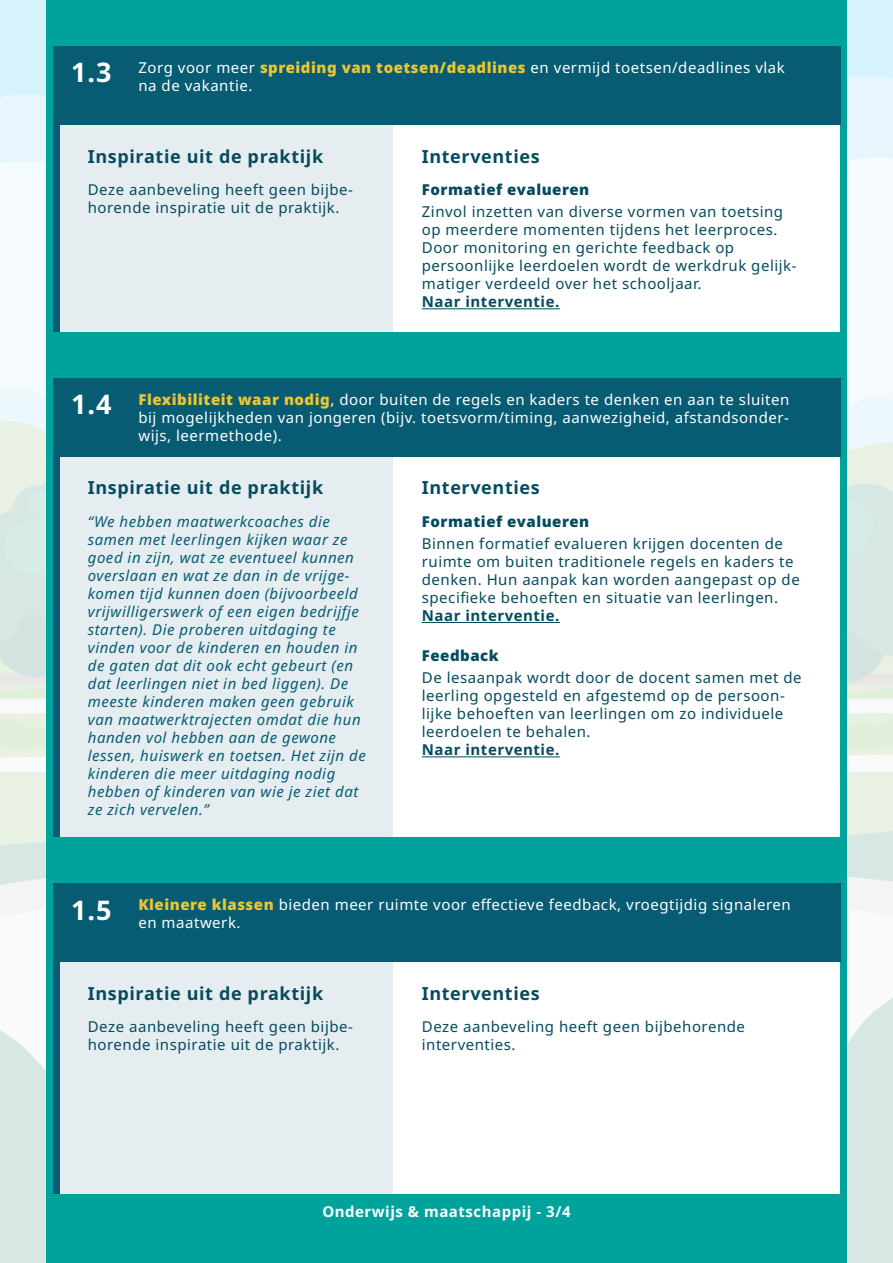
<style>
.page{position:relative;width:893px;height:1263px;background:#fff}
.page>*{position:absolute;margin:0;border:0;box-sizing:border-box;transform-origin:0 0}
.t1{font:700 27px "Noto Sans";color:#fff}
.t2{font:700 18px "Noto Sans";letter-spacing:.035em;color:#054b5e}
.t3{font:15px/18px "Noto Sans";letter-spacing:.035em;color:#054b5e}
.t4{font:italic 15px/18px "Noto Sans";letter-spacing:.035em;color:#075c74}
.t5{font:15px/18px "Noto Sans";letter-spacing:.035em;color:#fff}
.t6{font:700 15px "Noto Sans";letter-spacing:.035em;color:#054b5e}
.t7{font:900 15px "Noto Sans";letter-spacing:.035em;color:#054b5e}
.t8{font:700 15px "Noto Sans";letter-spacing:.035em;color:#fff}
.s1{font-weight:900;color:#ebc631}
.s2{font-weight:700;font-size:27px}
</style>
<div class="page">
<svg style="left:0;top:0;width:46px;height:1263px"></svg>
<svg style="left:847px;top:0;width:46px;height:1263px"></svg>
<div style="left:46px;top:0;width:801px;height:1263px;background:#00a39c"></div>
<div style="left:60px;top:457px;width:334px;height:380px;background:#e5edf0"></div>
<div style="left:394px;top:457px;width:446px;height:380px;background:#fff"></div>
<div style="left:53px;top:378px;width:787px;height:79px;background:#075c74"></div>
<svg style="left:0;top:157px;width:46px;height:615px"></svg>
<div style="left:53px;top:451px;width:7px;height:386px;background:#075c74"></div>
<div style="left:60px;top:125px;width:334px;height:207px;background:#e5edf0"></div>
<div style="left:394px;top:125px;width:446px;height:207px;background:#fff"></div>
<div style="left:53px;top:46px;width:787px;height:79px;background:#075c74"></div>
<div style="left:53px;top:119px;width:7px;height:213px;background:#075c74"></div>
<div style="left:60px;top:962px;width:334px;height:232px;background:#e5edf0"></div>
<div style="left:394px;top:962px;width:446px;height:232px;background:#fff"></div>
<div style="left:53px;top:883px;width:787px;height:79px;background:#075c74"></div>
<div style="left:53px;top:956px;width:7px;height:238px;background:#075c74"></div>
<hr style="left:422px;top:622px;width:138px;height:1px;background:#054b5e">
<hr style="left:422px;top:756px;width:138px;height:1px;background:#054b5e">
<hr style="left:422px;top:308px;width:138px;height:1px;background:#054b5e">
<h1 class="t1" style="left:71px;top:54px;width:42px">1.3</h1>
<p class="t5" style="left:138px;top:59px;width:648px">Zorg voor meer <span class="s1">spreiding van toetsen/deadlines</span> en vermijd toetsen/deadlines vlak na de vakantie.</p>
<p class="t2" style="left:88px;top:144px;width:237px">Inspiratie uit de praktijk</p>
<p class="t2" style="left:422px;top:144px;width:119px">Interventies</p>
<p class="t7" style="left:422px;top:178px;width:169px">Formatief evalueren</p>
<p class="t3" style="left:88px;top:181px;width:267px">Deze aanbeveling heeft geen bijbe&shy;horende inspiratie uit de praktijk.</p>
<p class="t3" style="left:422px;top:203px;width:376px">Zinvol inzetten van diverse vormen van toetsing op meerdere momenten tijdens het leerproces.<br>Door monitoring en gerichte feedback op persoonlijke leerdoelen wordt de werkdruk gelijk&shy;matiger verdeeld over het schooljaar.</p>
<p class="t6" style="left:422px;top:291px;width:139px">Naar interventie.</p>
<p class="t5" style="left:138px;top:391px;width:652px;text-align:justify;text-indent:-67px"><span class="s2">1.4</span> <span class="s1">Flexibiliteit waar nodig</span>, door buiten de regels en kaders te denken en aan te sluiten bij mogelijkheden van jongeren (bijv. toetsvorm/timing, aanwezigheid, afstandsonder&shy;wijs, leermethode).</p>
<p class="t2" style="left:88px;top:475px;width:237px">Inspiratie uit de praktijk</p>
<p class="t2" style="left:422px;top:475px;width:119px">Interventies</p>
<p class="t7" style="left:422px;top:510px;width:169px">Formatief evalueren</p>
<p class="t4" style="left:88px;top:512px;width:280px">“We hebben maatwerkcoaches die samen met leerlingen kijken waar ze goed in zijn, wat ze eventueel kunnen overslaan en wat ze dan in de vrijge&shy;komen tijd kunnen doen (bijvoorbeeld vrijwilligerswerk of een eigen bedrijfje starten). Die proberen uitdaging te vinden voor de kinderen en houden in de gaten dat dit ook echt gebeurt (en dat leerlingen niet in bed liggen). De meeste kinderen maken geen gebruik van maatwerktrajecten omdat die hun handen vol hebben aan de gewone lessen, huiswerk en toetsen. Het zijn de kinderen die meer uitdaging nodig hebben of kinderen van wie je ziet dat ze zich vervelen.”</p>
<p class="t3" style="left:422px;top:535px;width:379px">Binnen formatief evalueren krijgen docenten de ruimte om buiten traditionele regels en kaders te denken. Hun aanpak kan worden aangepast op de specifieke behoeften en situatie van leerlingen.</p>
<p class="t6" style="left:422px;top:605px;width:139px">Naar interventie.</p>
<p class="t7" style="left:422px;top:644px;width:78px">Feedback</p>
<p class="t3" style="left:422px;top:669px;width:381px">De lesaanpak wordt door de docent samen met de leerling opgesteld en afgestemd op de persoon&shy;lijke behoeften van leerlingen om zo individuele leerdoelen te behalen.</p>
<p class="t6" style="left:422px;top:739px;width:139px">Naar interventie.</p>
<p class="t5" style="left:138px;top:896px;width:654px;text-indent:-67px"><span class="s2">1.5</span> <span class="s1">Kleinere klassen</span> bieden meer ruimte voor effectieve feedback, vroegtijdig signaleren en maatwerk.</p>
<p class="t2" style="left:88px;top:981px;width:237px">Inspiratie uit de praktijk</p>
<p class="t2" style="left:422px;top:981px;width:119px">Interventies</p>
<p class="t3" style="left:88px;top:1018px;width:267px">Deze aanbeveling heeft geen bijbe&shy;horende inspiratie uit de praktijk.</p>
<p class="t3" style="left:422px;top:1018px;width:325px">Deze aanbeveling heeft geen bijbehorende interventies.</p>
<p class="t8" style="left:322px;top:1201px;width:250px">Onderwijs &amp; maatschappij - 3/4</p>
</div>
